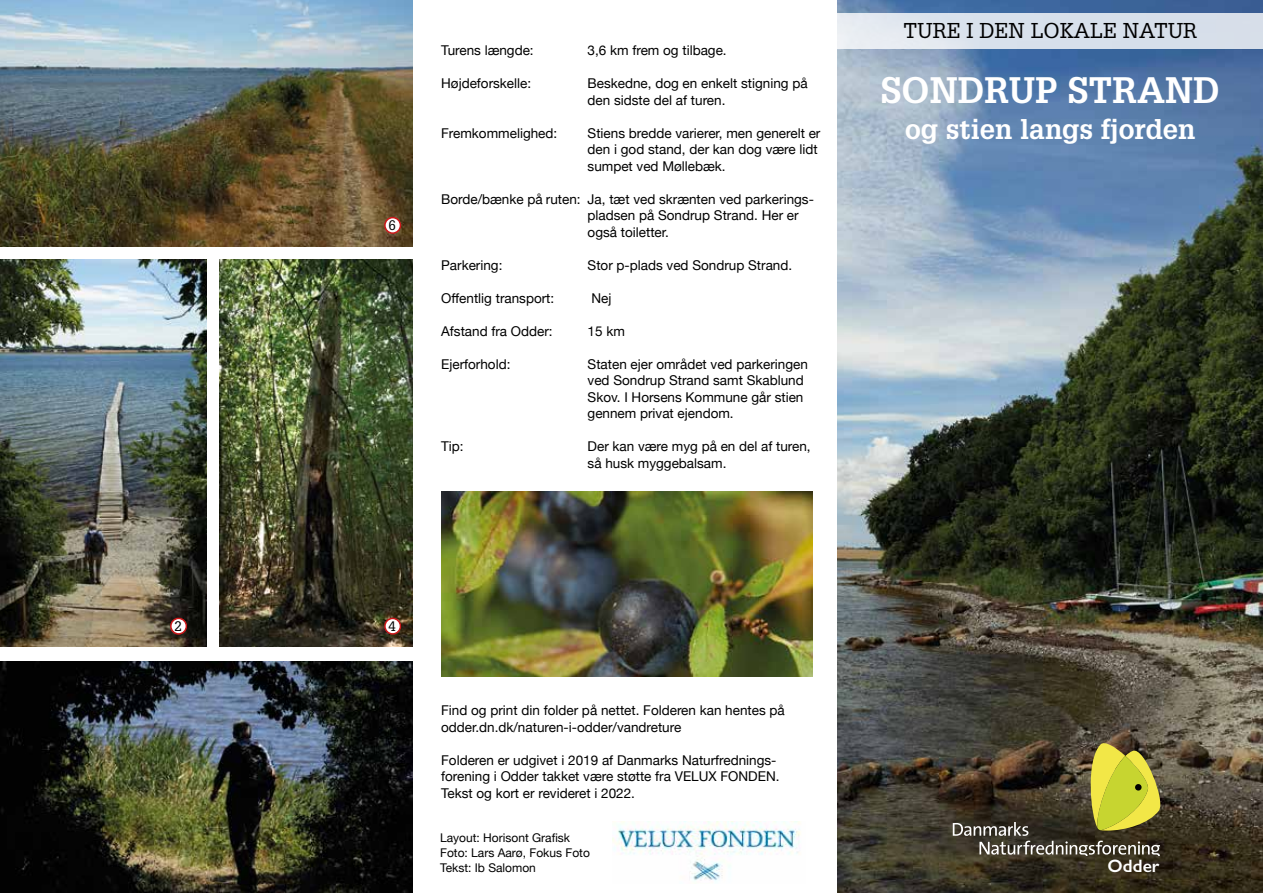
<style>
.page{position:relative;width:1263px;height:893px;background:#fff}
.page>*{position:absolute;margin:0;border:0;box-sizing:border-box;transform-origin:0 0}
.t1{font:700 36px "Glypha";color:#fff}
.t2{font:700 27.45px "Glypha";color:#fff}
.t3{font:21px "Glypha";color:#000}
.t4{font:600 18px "Gill Sans";color:#fff}
.t5{font:13.5px/16.5px "Helvetica Neue";color:#000}
.t6{font:13.5px "Glypha";color:#000}
.t7{font:12px/15px "Helvetica Neue";color:#000}
</style>
<div class="page">
<img style="left:0;top:0;width:412px;height:247px">
<img style="left:838px;top:0;width:425px;height:893px">
<div style="left:829px;top:13px;width:434px;height:35px;background:linear-gradient(to right,#e5ebf2,#d1dbe7)"></div>
<img style="left:0;top:259px;width:206px;height:387px">
<img style="left:219px;top:259px;width:193px;height:387px">
<img style="left:0;top:661px;width:412px;height:232px">
<svg style="left:953px;top:743px;width:207px;height:113px;background:#665f34"></svg>
<div style="left:1135px;top:784px;width:7px;height:7px;background:#000;border-radius:3px"></div>
<img style="left:612px;top:822px;width:189px;height:60px">
<img style="left:441px;top:491px;width:371px;height:185px">
<div style="left:171px;top:618px;width:15px;height:16px;background:#fff;border-radius:50%"></div>
<div style="left:170px;top:618px;width:17px;height:17px;border:2px solid #cd171a;border-radius:50%"></div>
<div style="left:385px;top:618px;width:15px;height:16px;background:#fff;border-radius:50%"></div>
<div style="left:384px;top:618px;width:17px;height:17px;border:2px solid #cd171a;border-radius:50%"></div>
<div style="left:385px;top:218px;width:15px;height:15px;background:#fff;border-radius:50%"></div>
<div style="left:384px;top:217px;width:17px;height:17px;border:2px solid #cd171a;border-radius:50%"></div>
<p class="t6" style="left:388px;top:217px;width:9px">6</p>
<p class="t5" style="left:441px;top:43px;width:94px">Turens længde:</p>
<p class="t5" style="left:441px;top:76px;width:91px">Højdeforskelle:</p>
<p class="t5" style="left:441px;top:126px;width:118px">Fremkommelighed:</p>
<p class="t5" style="left:441px;top:192px;width:141px">Borde/bænke på ruten:</p>
<p class="t5" style="left:441px;top:258px;width:63px">Parkering:</p>
<p class="t5" style="left:441px;top:291px;width:115px">Offentlig transport:</p>
<p class="t5" style="left:441px;top:324px;width:113px">Afstand fra Odder:</p>
<p class="t5" style="left:441px;top:357px;width:71px">Ejerforhold:</p>
<p class="t5" style="left:441px;top:439px;width:24px">Tip:</p>
<p class="t5" style="left:588px;top:43px;width:141px">3,6 km frem og tilbage.</p>
<p class="t5" style="left:588px;top:76px;width:222px">Beskedne, dog en enkelt stigning på den sidste del af turen.</p>
<p class="t5" style="left:588px;top:126px;width:234px">Stiens bredde varierer, men generelt er den i god stand, der kan dog være lidt sumpet ved Møllebæk.</p>
<p class="t5" style="left:588px;top:192px;width:228px">Ja, tæt ved skrænten ved parkerings&shy;pladsen på Sondrup Strand. Her er også toiletter.</p>
<p class="t5" style="left:588px;top:258px;width:206px">Stor p-plads ved Sondrup Strand.</p>
<p class="t5" style="left:591px;top:291px;width:21px">Nej</p>
<p class="t5" style="left:588px;top:324px;width:39px">15 km</p>
<p class="t5" style="left:588px;top:357px;width:222px">Staten ejer området ved parkeringen ved Sondrup Strand samt Skablund<br>Skov. I Horsens Kommune går stien gennem privat ejendom.</p>
<p class="t5" style="left:588px;top:439px;width:225px">Der kan være myg på en del af turen, så husk myggebalsam.</p>
<p class="t6" style="left:174px;top:618px;width:9px">2</p>
<p class="t6" style="left:388px;top:618px;width:9px">4</p>
<p class="t5" style="left:441px;top:703px;width:345px">Find og print din folder på nettet. Folderen kan hentes på odder.dn.dk/naturen-i-odder/vandreture</p>
<p class="t5" style="left:441px;top:753px;width:340px">Folderen er udgivet i 2019 af Danmarks Naturfrednings&shy;forening i Odder takket være støtte fra VELUX FONDEN.<br>Tekst og kort er revideret i 2022.</p>
<p class="t7" style="left:440px;top:831px;width:151px">Layout: Horisont Grafisk<br>Foto: Lars Aarø, Fokus Foto<br>Tekst: Ib Salomon</p>
<h3 class="t3" style="left:903px;top:18px;width:295px">TURE I DEN LOKALE NATUR</h3>
<h1 class="t1" style="left:881px;top:68px;width:340px">SONDRUP STRAND</h1>
<h2 class="t2" style="left:905px;top:112px;width:292px">og stien langs fjorden</h2>
<h3 class="t4" style="left:1108px;top:855px;width:53px">Odder</h3>
</div>
